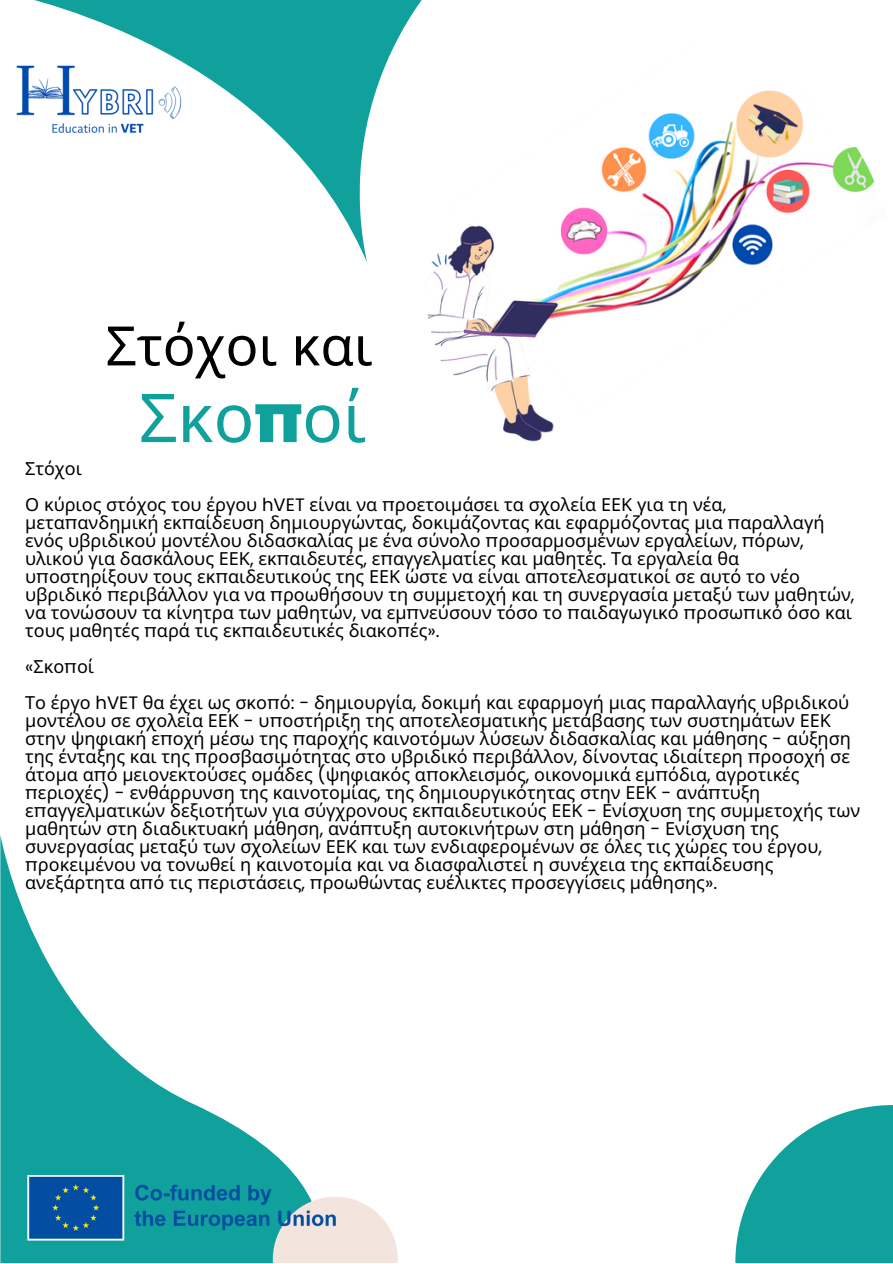
<style>
.page{position:relative;width:893px;height:1264px;background:#fff}
.page>*{position:absolute;margin:0;border:0;box-sizing:border-box;transform-origin:0 0}
.t1{font:67.5px "Noto Sans";color:#10a19d}
.t2{font:54.3px "Noto Sans";color:#000}
.t3{font:18px/18px "Noto Sans";color:#000}
.s1{font-family:"Poppins";font-weight:800}
.s2{font-family:"Poppins"}
</style>
<div class="page">
<svg style="left:193px;top:0;width:167px;height:247px;fill:#10a19d"></svg>
<svg style="left:0;top:835px;width:398px;height:427px"></svg>
<svg style="left:360px;top:0;width:515px;height:264px"></svg>
<img style="left:423px;top:38px;width:469px;height:469px;border-radius:50%">
<svg style="left:273px;top:1196px;width:124px;height:66px"></svg>
<svg style="left:735px;top:1105px;width:157px;height:157px"></svg>
<img style="left:25px;top:1173px;width:334px;height:69px">
<img style="left:16px;top:0;width:177px;height:133px">
<p class="t2" style="left:106px;top:307px;width:268px">Στόχοι και</p>
<p class="t1" style="left:139px;top:370px;width:229px">Σκο<span class="s1">π</span>οί</p>
<p class="t3" style="left:25px;top:459px;width:58px">Στόχοι</p>
<p class="t3" style="left:25px;top:495px;width:830px">Ο κύριος στόχος του έργου <span class="s2">hVET</span> είναι να <span class="s2">π</span>ροετοιμάσει τα σχολεία ΕΕΚ για τη νέα<span class="s2">, </span>μετα<span class="s2">π</span>ανδημική εκ<span class="s2">π</span>αίδευση δημιουργώντας<span class="s2">,</span> δοκιμάζοντας και εφαρμόζοντας μια <span class="s2">π</span>αραλλαγή ενός υβριδικού μοντέλου διδασκαλίας με ένα σύνολο <span class="s2">π</span>ροσαρμοσμένων εργαλείων<span class="s2">, π</span>όρων<span class="s2">, </span>υλικού για δασκάλους ΕΕΚ<span class="s2">,</span> εκ<span class="s2">π</span>αιδευτές<span class="s2">,</span> ε<span class="s2">π</span>αγγελματίες και μαθητές<span class="s2">.</span> Τα εργαλεία θα υ<span class="s2">π</span>οστηρίξουν τους εκ<span class="s2">π</span>αιδευτικούς της ΕΕΚ ώστε να είναι α<span class="s2">π</span>οτελεσματικοί σε αυτό το νέο υβριδικό <span class="s2">π</span>εριβάλλον για να <span class="s2">π</span>ροωθήσουν τη συμμετοχή και τη συνεργασία μεταξύ των μαθητών<span class="s2">, </span>να τονώσουν τα κίνητρα των μαθητών<span class="s2">,</span> να εμ<span class="s2">π</span>νεύσουν τόσο το <span class="s2">π</span>αιδαγωγικό <span class="s2">π</span>ροσω<span class="s2">π</span>ικό όσο και τους μαθητές <span class="s2">π</span>αρά τις εκ<span class="s2">π</span>αιδευτικές διακο<span class="s2">π</span>ές<span class="s2">».</span></p>
<p class="t3" style="left:25px;top:657px;width:70px"><span class="s2">«</span>Σκο<span class="s2">π</span>οί</p>
<p class="t3" style="left:25px;top:693px;width:836px">Το έργο <span class="s2">hVET</span> θα έχει ως σκο<span class="s2">π</span>ό<span class="s2">: -</span> δημιουργία<span class="s2">,</span> δοκιμή και εφαρμογή μιας <span class="s2">π</span>αραλλαγής υβριδικού μοντέλου σε σχολεία ΕΕΚ <span class="s2">-</span> υ<span class="s2">π</span>οστήριξη της α<span class="s2">π</span>οτελεσματικής μετάβασης των συστημάτων ΕΕΚ στην ψηφιακή ε<span class="s2">π</span>οχή μέσω της <span class="s2">π</span>αροχής καινοτόμων λύσεων διδασκαλίας και μάθησης <span class="s2">-</span> αύξηση της ένταξης και της <span class="s2">π</span>ροσβασιμότητας στο υβριδικό <span class="s2">π</span>εριβάλλον<span class="s2">,</span> δίνοντας ιδιαίτερη <span class="s2">π</span>ροσοχή σε άτομα α<span class="s2">π</span>ό μειονεκτούσες ομάδες <span class="s2">(</span>ψηφιακός α<span class="s2">π</span>οκλεισμός<span class="s2">,</span> οικονομικά εμ<span class="s2">π</span>όδια<span class="s2">,</span> αγροτικές <span class="s2">π</span>εριοχές<span class="s2">) -</span> ενθάρρυνση της καινοτομίας<span class="s2">,</span> της δημιουργικότητας στην ΕΕΚ <span class="s2">-</span> ανά<span class="s2">π</span>τυξη ε<span class="s2">π</span>αγγελματικών δεξιοτήτων για σύγχρονους εκ<span class="s2">π</span>αιδευτικούς ΕΕΚ <span class="s2">-</span> Ενίσχυση της συμμετοχής των μαθητών στη διαδικτυακή μάθηση<span class="s2">,</span> ανά<span class="s2">π</span>τυξη αυτοκινήτρων στη μάθηση <span class="s2">-</span> Ενίσχυση της συνεργασίας μεταξύ των σχολείων ΕΕΚ και των ενδιαφερομένων σε όλες τις χώρες του έργου<span class="s2">, π</span>ροκειμένου να τονωθεί η καινοτομία και να διασφαλιστεί η συνέχεια της εκ<span class="s2">π</span>αίδευσης ανεξάρτητα α<span class="s2">π</span>ό τις <span class="s2">π</span>εριστάσεις<span class="s2">, π</span>ροωθώντας ευέλικτες <span class="s2">π</span>ροσεγγίσεις μάθησης<span class="s2">».</span></p>
</div>
